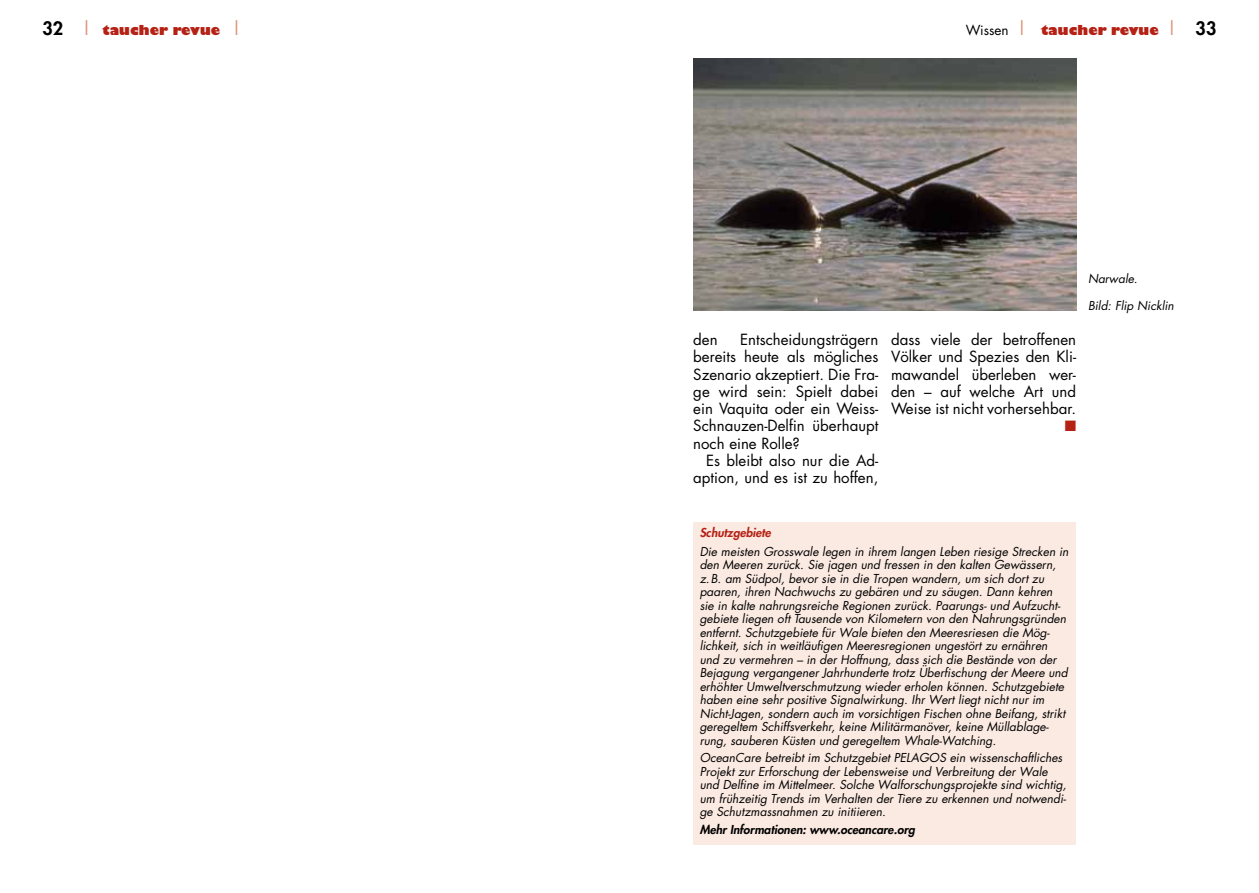
<style>
.page{position:relative;width:1259px;height:893px;background:#fff}
.page>*{position:absolute;margin:0;border:0;box-sizing:border-box;transform-origin:0 0}
.t1{font:15px/17.2px "Futura";color:#000;text-align:justify}
.t2{font:15px "Zapf Dingbats";color:#b52114}
.t3{font:800 13.5px "Gill Sans";color:#b52114}
.t4{font:italic 12px/13.5px "Futura";color:#000}
.t5{font:italic 800 12px "Futura";color:#000}
.t6{font:italic 800 12px "Futura";color:#b52114}
.s1{font-family:"Futura";font-size:18px;color:#000}
.s2{font-family:"Futura";font-weight:400;font-size:18px;color:#dd9075}
.s3{font-family:"Futura";font-weight:400;color:#000}
</style>
<div class="page">
<img style="left:693px;top:58px;width:383px;height:252px">
<div style="left:693px;top:522px;width:383px;height:322px;background:#fbeae2"></div>
<p class="t3" style="left:43px;top:21px;width:201px"><span class="s1">32</span> <span class="s2">|</span> taucher revue <span class="s2">|</span></p>
<p class="t3" style="left:965px;top:21px;width:252px"><span class="s3">Wissen</span> <span class="s2">|</span> taucher revue <span class="s2">|</span> <span class="s1">33</span></p>
<p class="t1" style="left:693px;top:331px;width:186px;text-indent:47px">Entscheidungsträgern bereits heute als mögliches Szenario akzeptiert. Die Fra&shy;ge wird sein: Spielt dabei ein Vaquita oder ein Weiss-Schnauzen-Delfin überhaupt noch eine Rolle?</p>
<p class="t1" style="left:693px;top:451px;width:186px;text-align:right">Es bleibt also nur die Ad&shy;aption, und es ist zu hoffen,</p>
<p class="t1" style="left:693px;top:331px;width:26px">den</p>
<p class="t1" style="left:891px;top:331px;width:186px">dass viele der betroffenen Völker und Spezies den Kli&shy;mawandel überleben wer&shy;den – auf welche Art und Weise ist nicht vorhersehbar.</p>
<p class="t2" style="left:1064px;top:419px;width:13px">■</p>
<p class="t4" style="left:1088px;top:271px;width:51px">Narwale.</p>
<p class="t4" style="left:1088px;top:298px;width:87px">Bild: Flip Nicklin</p>
<p class="t6" style="left:699px;top:525px;width:73px">Schutzgebiete</p>
<p class="t4" style="left:699px;top:544px;width:370px">Die meisten Grosswale legen in ihrem langen Leben riesige Strecken in den Meeren zurück. Sie jagen und fressen in den kalten Gewässern, z.B. am Südpol, bevor sie in die Tropen wandern, um sich dort zu paaren, ihren Nachwuchs zu gebären und zu säugen. Dann kehren sie in kalte nahrungsreiche Regionen zurück. Paarungs- und Aufzucht&shy;gebiete liegen oft Tausende von Kilometern von den Nahrungsgründen entfernt. Schutzgebiete für Wale bieten den Meeresriesen die Mög&shy;lichkeit, sich in weitläufigen Meeresregionen ungestört zu ernähren und zu vermehren – in der Hoffnung, dass sich die Bestände von der Bejagung vergangener Jahrhunderte trotz Überfischung der Meere und erhöhter Umweltverschmutzung wieder erholen können. Schutzgebiete haben eine sehr positive Signalwirkung. Ihr Wert liegt nicht nur im Nicht-Jagen, sondern auch im vorsichtigen Fischen ohne Beifang, strikt geregeltem Schiffsverkehr, keine Militärmanöver, keine Müllablage&shy;rung, sauberen Küsten und geregeltem Whale-Watching.</p>
<p class="t4" style="left:699px;top:751px;width:368px">OceanCare betreibt im Schutzgebiet PELAGOS ein wissenschaftliches Projekt zur Erforschung der Lebensweise und Verbreitung der Wale und Delfine im Mittelmeer. Solche Walforschungsprojekte sind wichtig, um frühzeitig Trends im Verhalten der Tiere zu erkennen und notwendi&shy;ge Schutzmassnahmen zu initiieren.</p>
<p class="t5" style="left:699px;top:822px;width:217px">Mehr Informationen: www.oceancare.org</p>
</div>
